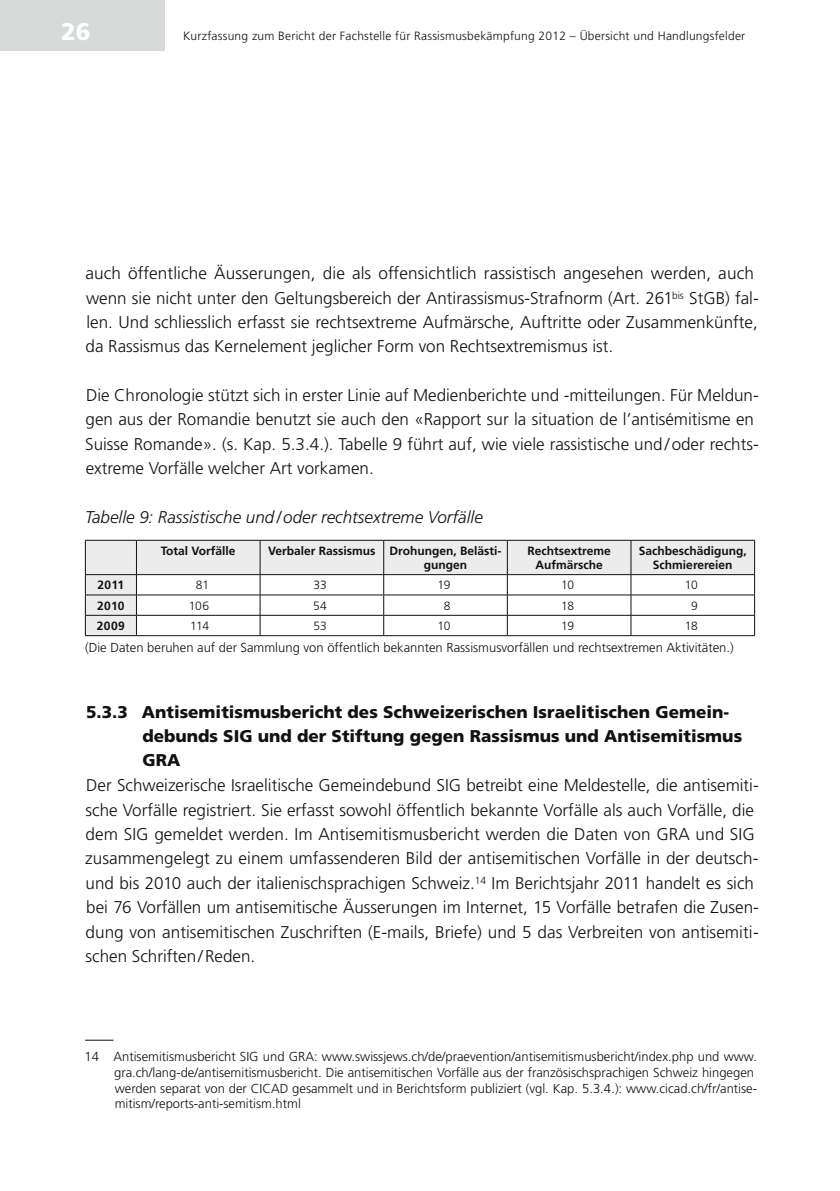
<style>
.page{position:relative;width:840px;height:1191px;background:#fff}
.page>*{position:absolute;margin:0;border:0;box-sizing:border-box;transform-origin:0 0}
.t1{font:900 24px "Frutiger LT Std";color:#fff}
.Lauftext{font:300 17px/24.4px "Frutiger LT Std";color:#111}
.Untertitel_II{font:900 17px/24px "Frutiger LT Std";color:#111}
.Tabelle_Beschrieb_Ti{font:italic 300 17px "Frutiger LT Std";color:#111}
.Fussnoten{font:300 13px/15.6px "Frutiger LT Std";color:#111}
.Tabelle_Beschrieb_Te{font:300 13px "Frutiger LT Std";color:#111}
.Tabelle_Titel{font:700 12px/14px "Frutiger LT Std";color:#111;text-align:center}
.Tabelle_Text{font:300 12px "Frutiger LT Std";letter-spacing:.02em;color:#111}
</style>
<div class="page">
<div style="left:0;top:0;width:164px;height:51px;background:#d8d9d9"></div>
<svg style="left:85px;top:1039px;width:28px;height:1px"></svg>
<svg style="left:86px;top:541px;width:667px;height:94px"></svg>
<hr style="left:85px;top:540px;width:51px;height:1px;background:#111">
<hr style="left:85px;top:540px;width:1px;height:34px;background:#111">
<hr style="left:136px;top:540px;width:124px;height:1px;background:#111">
<hr style="left:136px;top:540px;width:1px;height:34px;background:#111">
<hr style="left:260px;top:540px;width:123px;height:1px;background:#111">
<hr style="left:259px;top:540px;width:1px;height:34px;background:#111">
<hr style="left:383px;top:540px;width:124px;height:1px;background:#111">
<hr style="left:383px;top:540px;width:1px;height:34px;background:#111">
<hr style="left:507px;top:540px;width:123px;height:1px;background:#111">
<hr style="left:506px;top:540px;width:1px;height:34px;background:#111">
<hr style="left:630px;top:540px;width:124px;height:1px;background:#111">
<hr style="left:630px;top:540px;width:1px;height:34px;background:#111">
<hr style="left:753px;top:540px;width:1px;height:34px;background:#111">
<hr style="left:85px;top:574px;width:51px;height:1px;background:#111">
<hr style="left:136px;top:574px;width:124px;height:1px;background:#111">
<hr style="left:260px;top:574px;width:123px;height:1px;background:#111">
<hr style="left:383px;top:574px;width:124px;height:1px;background:#111">
<hr style="left:507px;top:574px;width:123px;height:1px;background:#111">
<hr style="left:630px;top:574px;width:124px;height:1px;background:#111">
<hr style="left:85px;top:594px;width:51px;height:1px;background:#111">
<hr style="left:136px;top:594px;width:124px;height:1px;background:#111">
<hr style="left:260px;top:594px;width:123px;height:1px;background:#111">
<hr style="left:383px;top:594px;width:124px;height:1px;background:#111">
<hr style="left:507px;top:594px;width:123px;height:1px;background:#111">
<hr style="left:630px;top:594px;width:124px;height:1px;background:#111">
<hr style="left:85px;top:615px;width:51px;height:1px;background:#111">
<svg style="left:85px;top:575px;width:1px;height:60px"></svg>
<hr style="left:136px;top:615px;width:124px;height:1px;background:#111">
<svg style="left:136px;top:575px;width:1px;height:60px"></svg>
<hr style="left:260px;top:615px;width:123px;height:1px;background:#111">
<svg style="left:259px;top:575px;width:1px;height:60px"></svg>
<hr style="left:383px;top:615px;width:124px;height:1px;background:#111">
<svg style="left:383px;top:575px;width:1px;height:60px"></svg>
<hr style="left:507px;top:615px;width:123px;height:1px;background:#111">
<svg style="left:506px;top:575px;width:1px;height:60px"></svg>
<hr style="left:630px;top:615px;width:124px;height:1px;background:#111">
<svg style="left:630px;top:575px;width:1px;height:60px"></svg>
<hr style="left:85px;top:635px;width:51px;height:1px;background:#111">
<hr style="left:136px;top:635px;width:124px;height:1px;background:#111">
<hr style="left:260px;top:635px;width:123px;height:1px;background:#111">
<hr style="left:383px;top:635px;width:124px;height:1px;background:#111">
<hr style="left:507px;top:635px;width:123px;height:1px;background:#111">
<hr style="left:630px;top:635px;width:124px;height:1px;background:#111">
<h1 class="t1" style="left:61px;top:17px;width:31px">26</h1>
<p class="Tabelle_Text" style="left:183px;top:29px;width:563px">Kurzfassung zum Bericht der Fachstelle für Rassismusbekämpfung 2012 – Übersicht und Handlungsfelder</p>
<p class="Lauftext" style="left:85px;top:261px;width:674px">auch öffentliche Äusserungen, die als offensichtlich rassistisch angesehen werden, auch wenn sie nicht unter den Geltungsbereich der Antirassismus-Strafnorm (Art. 261<sup>bis</sup> StGB) fal&shy;len. Und schliesslich erfasst sie rechtsextreme Aufmärsche, Auftritte oder Zusammenkünfte, da Rassismus das Kernelement jeglicher Form von Rechtsextremismus ist.</p>
<p class="Lauftext" style="left:85px;top:383px;width:674px">Die Chronologie stützt sich in erster Linie auf Medienberichte und -mitteilungen. Für Meldun&shy;gen aus der Romandie benutzt sie auch den «Rapport sur la situation de l’antisémitisme en Suisse Romande». (s. Kap. 5.3.4.). Tabelle 9 führt auf, wie viele rassistische und/oder rechts&shy;extreme Vorfälle welcher Art vorkamen.</p>
<p class="Tabelle_Beschrieb_Ti" style="left:85px;top:507px;width:399px">Tabelle 9: Rassistische und/oder rechtsextreme Vorfälle</p>
<p class="Tabelle_Titel" style="left:161px;top:544px;width:76px">Total Vorfälle</p>
<p class="Tabelle_Titel" style="left:268px;top:544px;width:109px">Verbaler Rassismus</p>
<p class="Tabelle_Titel" style="left:389px;top:544px;width:113px">Drohungen, Belästi&shy;gungen</p>
<p class="Tabelle_Titel" style="left:527px;top:544px;width:85px">Rechtsextreme<br>Aufmärsche</p>
<p class="Tabelle_Titel" style="left:638px;top:544px;width:109px">Sachbeschädigung,<br>Schmierereien</p>
<p class="Tabelle_Titel" style="left:97px;top:578px;width:28px">2011</p>
<p class="Tabelle_Text" style="left:196px;top:578px;width:15px">81</p>
<p class="Tabelle_Text" style="left:313px;top:578px;width:15px">33</p>
<p class="Tabelle_Text" style="left:437px;top:578px;width:14px">19</p>
<p class="Tabelle_Text" style="left:560px;top:578px;width:15px">10</p>
<p class="Tabelle_Text" style="left:684px;top:578px;width:15px">10</p>
<p class="Tabelle_Titel" style="left:97px;top:598px;width:29px">2010</p>
<p class="Tabelle_Text" style="left:189px;top:598px;width:22px">106</p>
<p class="Tabelle_Text" style="left:313px;top:598px;width:15px">54</p>
<p class="Tabelle_Text" style="left:443px;top:598px;width:8px">8</p>
<p class="Tabelle_Text" style="left:561px;top:598px;width:15px">18</p>
<p class="Tabelle_Text" style="left:690px;top:598px;width:8px">9</p>
<p class="Tabelle_Titel" style="left:97px;top:619px;width:30px">2009</p>
<p class="Tabelle_Text" style="left:190px;top:619px;width:20px">114</p>
<p class="Tabelle_Text" style="left:313px;top:619px;width:15px">53</p>
<p class="Tabelle_Text" style="left:437px;top:619px;width:15px">10</p>
<p class="Tabelle_Text" style="left:561px;top:619px;width:14px">19</p>
<p class="Tabelle_Text" style="left:684px;top:619px;width:15px">18</p>
<p class="Tabelle_Beschrieb_Te" style="left:85px;top:639px;width:649px">(Die Daten beruhen auf der Sammlung von öffentlich bekannten Rassismusvorfällen und rechtsextremen Aktivitäten.)</p>
<p class="Untertitel_II" style="left:142px;top:700px;width:601px;text-indent:-56px">5.3.3 Antisemitismusbericht des Schweizerischen Israelitischen Gemein&shy;debunds SIG und der Stiftung gegen Rassismus und Antisemitismus<br>GRA</p>
<p class="Lauftext" style="left:85px;top:773px;width:674px">Der Schweizerische Israelitische Gemeindebund SIG betreibt eine Meldestelle, die antisemiti&shy;sche Vorfälle registriert. Sie erfasst sowohl öffentlich bekannte Vorfälle als auch Vorfälle, die dem SIG gemeldet werden. Im Antisemitismusbericht werden die Daten von GRA und SIG zusammengelegt zu einem umfassenderen Bild der antisemitischen Vorfälle in der deutsch&shy;und bis 2010 auch der italienischsprachigen Schweiz.<sup>14</sup> Im Berichtsjahr 2011 handelt es sich bei 76 Vorfällen um antisemitische Äusserungen im Internet, 15 Vorfälle betrafen die Zusen&shy;dung von antisemitischen Zuschriften (E-mails, Briefe) und 5 das Verbreiten von antisemiti&shy;schen Schriften/Reden.</p>
<p class="Fussnoten" style="left:114px;top:1049px;width:644px;text-indent:-30px">14 Antisemitismusbericht SIG und GRA: www.swissjews.ch/de/praevention/antisemitismusbericht/index.php und www. gra.ch/lang-de/antisemitismusbericht. Die antisemitischen Vorfälle aus der französischsprachigen Schweiz hingegen werden separat von der CICAD gesammelt und in Berichtsform publiziert (vgl. Kap. 5.3.4.): www.cicad.ch/fr/antise&shy;mitism/reports-anti-semitism.html</p>
</div>
